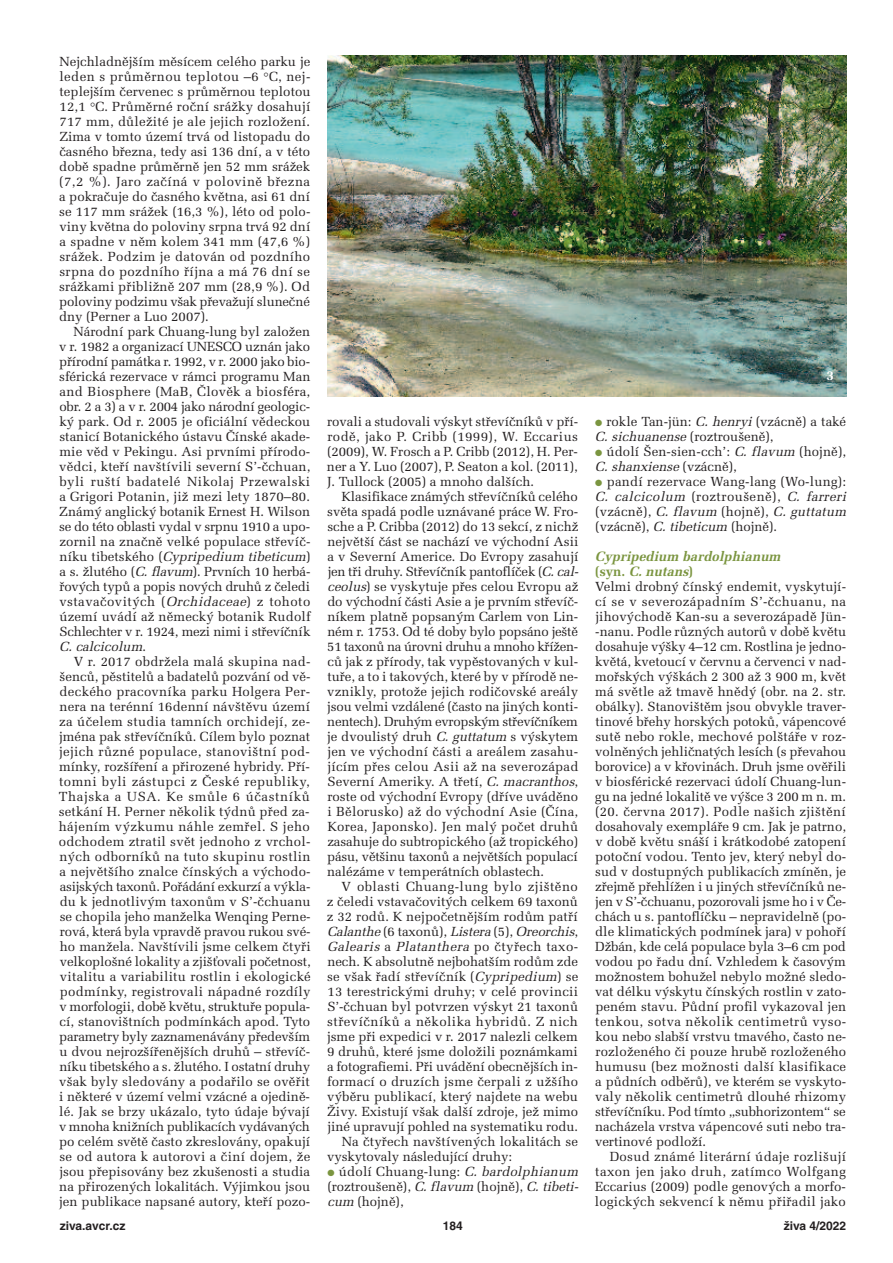
<style>
.page{position:relative;width:893px;height:1263px;background:#fff}
.page>*{position:absolute;margin:0;border:0;box-sizing:border-box;transform-origin:0 0}
.t1{font:italic 700 13.5px/15px "Melior CE";color:#7b9540}
.t2{font:700 13.5px "Melior CE";color:#fff}
.t3{font:13.2px/15px "Melior CE";color:#231f20;text-align:justify}
.t4{font:italic 13.2px "Melior CE";color:#231f20}
.t5{font:13.2px "Melior CE";letter-spacing:.035em;color:#231f20}
.t6{font:13.2px "Melior CE";letter-spacing:.02em;color:#231f20}
.t7{font:700 12px "Helvetica CE";color:#231f20}
.s1{font-style:italic}
.s2{font-style:normal}
.s3{color:#7b9540}
</style>
<div class="page">
<img style="left:327px;top:55px;width:519px;height:341px">
<p class="t3" style="left:59px;top:56px;width:253px">Nejchladnějším měsícem celého parku je leden s průměrnou teplotou –6 °C, nej - teplejším červenec s průměrnou teplotou 12,1 °C. Průměrné roční srážky dosahují 717 mm, důležité je ale jejich rozložení.<br>Zima v tomto území trvá od listopadu do časného března, tedy asi 136 dní, a v této době spadne průměrně jen 52 mm srážek (7,2 %). Jaro začíná v polovině března a pokračuje do časného května, asi 61 dní se 117 mm srážek (16,3 %), léto od polo&shy;viny května do poloviny srpna trvá 92 dní a spadne v něm kolem 341 mm (47,6 %) srážek. Podzim je datován od pozdního srpna do pozdního října a má 76 dní se srážkami přibližně 207 mm (28,9 %). Od poloviny podzimu však převažují slunečné dny (Perner a Luo 2007).</p>
<p class="t3" style="left:59px;top:326px;width:253px;text-indent:14px">Národní park Chuang-lung byl založen v r. 1982 a organizací UNESCO uznán jako přírodní památka r. 1992, v r. 2000 jako bio&shy;sférická rezervace v rámci programu Man and Biosphere (MaB, Člověk a biosféra, obr. 2 a 3) a v r. 2004 jako národní geologic&shy;ký park. Od r. 2005 je oficiální vědeckou stanicí Botanického ústavu Čínské akade&shy;mie věd v Pekingu. Asi prvními přírodo&shy;vědci, kteří navštívili severní S’-čchuan, byli ruští badatelé Nikolaj Przewalski a Grigori Potanin, již mezi lety 1870–80.<br>Známý anglický botanik Ernest H. Wilson se do této oblasti vydal v srpnu 1910 a upo&shy;zornil na značně velké populace střevíč&shy;n í k u t i b e t s k é h o ( <span class="s1">Cypripedium tibeticum</span>) a s. žlutého (<span class="s1">C. flavum</span>). Prvních 10 herbá&shy;řových typů a popis nových druhů z čeledi vstavačovitých (<span class="s1">Orchidaceae</span>) z tohoto území uvádí až německý botanik Rudolf Schlechter v r. 1924, mezi nimi i střevíčník <span class="s1">C. calcicolum</span>.</p>
<p class="t3" style="left:59px;top:656px;width:254px;text-indent:15px">V r. 2017 obdržela malá skupina nad - šenců, pěstitelů a badatelů pozvání od vě - deckého pracovníka parku Holgera Per&shy;nera na terénní 16denní návštěvu území za účelem studia tamních orchidejí, ze - jména pak střevíčníků. Cílem bylo poznat jejich různé populace, stanovištní pod&shy;mínky, rozšíření a přirozené hybridy. Pří&shy;tomni byli zástupci z České republiky, Thajska a USA. Ke smůle 6 účastníků setkání H. Perner několik týdnů před za - hájením výzkumu náhle zemřel. S jeho odchodem ztratil svět jednoho z vrchol&shy;ných odborníků na tuto skupinu rostlin a největšího znalce čínských a východo - asijských taxonů. Pořádání exkurzí a výkla&shy;du k jednotlivým taxonům v S’-čchuanu se chopila jeho manželka Wenqing Perne&shy;rová, která byla vpravdě pravou rukou své&shy;ho manžela. Navštívili jsme celkem čtyři velkoplošné lokality a zjišťovali početnost, vitalitu a variabilitu rostlin i ekologické podmínky, registrovali nápadné rozdíly v morfologii, době květu, struktuře popula - cí, stanovištních podmínkách apod. Tyto parametry byly zaznamenávány především u dvou nejrozšířenějších druhů – střevíč&shy;níku tibetského a s. žlutého. I ostatní druhy však byly sledovány a podařilo se ověřit i některé v území velmi vzácné a ojedině&shy;lé. Jak se brzy ukázalo, tyto údaje bývají v mnoha knižních publikacích vydávaných po celém světě často zkreslovány, opakují se od autora k autorovi a činí dojem, že jsou přepisovány bez zkušenosti a studia na přirozených lokalitách. Výjimkou jsou jen publikace napsané autory, kteří pozo-</p>
<p class="t3" style="left:327px;top:416px;width:253px">rovali a studovali výskyt střevíčníků v pří&shy;rodě, jako P. Cribb (1999), W. Eccarius (2009), W. Frosch a P. Cribb (2012), H. Per&shy;ner a Y. Luo (2007), P. Seaton a kol. (2011), J. Tullock (2005) a mnoho dalších.</p>
<p class="t3" style="left:327px;top:491px;width:255px;text-align:left;text-indent:14px">Klasifikace známých střevíčníků celého světa spadá podle uznávané práce W. Fro - sche a P. Cribba (2012) do 13 sekcí, z nichž největší část se nachází ve východní Asii a v Severní Americe. Do Evropy zasahují jen tři druhy. Střevíčník pantoflíček (<span class="s1">C.cal&shy;ceolus</span>) se vyskytuje přes celou Evropu až do východní části Asie a je prvním střevíč&shy;níkem platně popsaným Carlem von Lin&shy;ném r. 1753. Od té doby bylo popsáno ještě 51 taxonů na úrovni druhu a mnoho křížen - ců jak z přírody, tak vypěstovaných v kul&shy;tuře, a to i takových, které by v přírodě ne - vznikly, protože jejich rodičovské areály jsou velmi vzdálené (často na jiných konti - nentech). Druhým evropským střevíčníkem je dvoulistý druh <span class="s1">C. guttatum</span>s výskytem jen ve východní části a areálem zasahu - jícím přes celou Asii až na severozápad Severní Ameriky. A třetí, <span class="s1">C. macranthos</span>, roste od východní Evropy (dříve uváděno i Bělorusko) až do východní Asie (Čína, Korea, Japonsko). Jen malý počet druhů zasahuje do subtropického (až tropického) pásu, většinu taxonů a největších populací nalézáme v temperátních oblastech.</p>
<p class="t5" style="left:341px;top:882px;width:238px">V oblasti Chuang-lung bylo zjištěno</p>
<p class="t3" style="left:327px;top:896px;width:252px">z čeledi vstavačovitých celkem 69 taxonů</p>
<p class="t3" style="left:327px;top:911px;width:252px">z 32 rodů. K nejpočetnějším rodům patří</p>
<p class="t4" style="left:327px;top:927px;width:252px">Calanthe <span class="s2">( 6 t a x o n ů ) ,</span> Listera <span class="s2">( 5 ) ,</span> Oreorchis<span class="s2">,</span></p>
<p class="t4" style="left:327px;top:942px;width:252px">Galearis <span class="s2">a</span> Platanthera <span class="s2">p o č t y ř e c h t a x o -</span></p>
<p class="t3" style="left:327px;top:956px;width:252px">nech. K absolutně nejbohatším rodům zde</p>
<p class="t3" style="left:327px;top:971px;width:253px">se však řadí střevíčník (<span class="s1">Cypripedium</span>) se</p>
<p class="t3" style="left:327px;top:986px;width:252px">13 terestrickými druhy; v celé provincii</p>
<p class="t3" style="left:327px;top:1001px;width:252px">S’-čchuan byl potvrzen výskyt 21 taxonů</p>
<p class="t5" style="left:327px;top:1017px;width:252px">střevíčníků a několika hybridů. Z nich</p>
<p class="t3" style="left:327px;top:1031px;width:252px">jsme při expedici v r. 2017 nalezli celkem</p>
<p class="t3" style="left:327px;top:1046px;width:252px">9 druhů, které jsme doložili poznámkami</p>
<p class="t3" style="left:327px;top:1061px;width:252px">a fotografiemi. Při uvádění obecnějších in -</p>
<p class="t6" style="left:327px;top:1077px;width:252px">formací o druzích jsme čerpali z užšího</p>
<p class="t3" style="left:327px;top:1091px;width:252px">výběru publikací, který najdete na webu</p>
<p class="t3" style="left:327px;top:1106px;width:253px">Živy. Existují však další zdroje, jež mimo</p>
<p class="t3" style="left:327px;top:1121px;width:252px">jiné upravují pohled na systematiku rodu.</p>
<p class="t3" style="left:342px;top:1136px;width:238px">Na čtyřech navštívených lokalitách se</p>
<p class="t3" style="left:327px;top:1151px;width:186px">vyskytovaly následující druhy:</p>
<p class="t3" style="left:327px;top:1166px;width:255px"><span class="s3">●</span> údolí Chuang-lung: <span class="s1">C. bardolphianum </span>(roztroušeně), <span class="s1">C.flavum</span>(hojně), <span class="s1">C.tibeti&shy;cum</span>(hojně),</p>
<p class="t2" style="left:826px;top:370px;width:9px">3</p>
<p class="t3" style="left:595px;top:416px;width:252px"><span class="s3">●</span> rokle Tan-jün: <span class="s1">C. henryi</span>(vzácně) a také<br><span class="s1">C. sichuanense</span>(roztroušeně),</p>
<p class="t3" style="left:595px;top:446px;width:252px"><span class="s3">●</span> údolí Šen-sien-cch’: <span class="s1">C. flavum</span>(hojně),<br><span class="s1">C. shanxiense</span> ( v z á c n ě ) ,</p>
<p class="t3" style="left:595px;top:476px;width:255px;text-align:left"><span class="s3">●</span> pandí rezervace Wang-lang (Wo-lung):<br><span class="s1">C. calcicolum</span> ( r o z t r o u š e n ě ) , <span class="s1">C. farreri </span>(vzácně), <span class="s1">C. flavum</span> (hojně), <span class="s1">C. guttatum </span>(vzácně), <span class="s1">C. tibeticum</span>(hojně).</p>
<p class="t1" style="left:595px;top:551px;width:189px">Cypripedium bardolphianum <span class="s2">( s y n .</span> C. nutans<span class="s2">)</span></p>
<p class="t3" style="left:595px;top:581px;width:253px">Velmi drobný čínský endemit, vyskytují&shy;cí se v severozápadním S’-čchuanu, na jihovýchodě Kan-su a severozápadě Jün--nanu. Podle různých autorů v době květu dosahuje výšky 4–12 cm. Rostlina je jedno - květá, kvetoucí v červnu a červenci v nad - mořských výškách 2 300 až 3 900 m, květ má světle až tmavě hnědý (obr. na 2. str. obálky). Stanovištěm jsou obvykle traver&shy;tinové břehy horských potoků, vápencové sutě nebo rokle, mechové polštáře v roz&shy;volněných jehličnatých lesích (s převahou borovice) a v křovinách. Druh jsme ověřili v biosférické rezervaci údolí Chuang-lun&shy;gu na jedné lokalitě ve výšce 3 200 m n. m. (20. června 2017). Podle našich zjištění dosahovaly exempláře 9 cm. Jak je patrno, v době květu snáší i krátkodobé zatopení potoční vodou. Tento jev, který nebyl do - sud v dostupných publikacích zmíněn, je zřejmě přehlížen i u jiných střevíčníků ne - jen v S’-čchuanu, pozorovali jsme ho i v Če - chách u s. pantoflíčku – nepravidelně (po - dle klimatických podmínek jara) v pohoří Džbán, kde celá populace byla 3–6 cm pod vodou po řadu dní. Vzhledem k časovým možnostem bohužel nebylo možné sledo&shy;vat délku výskytu čínských rostlin v zato&shy;peném stavu. Půdní profil vykazoval jen tenkou, sotva několik centimetrů vyso&shy;kou nebo slabší vrstvu tmavého, často ne - rozloženého či pouze hrubě rozloženého humusu (bez možnosti další klasifikace a půdních odběrů), ve kterém se vyskyto&shy;valy několik centimetrů dlouhé rhizomy střevíčníku. Pod tímto „subhorizontem“ se nacházela vrstva vápencové suti nebo tra&shy;vertinové podloží.</p>
<p class="t3" style="left:595px;top:1151px;width:253px;text-indent:15px">Dosud známé literární údaje rozlišují taxon jen jako druh, zatímco Wolfgang Eccarius (2009) podle genových a morfo&shy;logických sekvencí k němu přiřadil jako</p>
<p class="t7" style="left:60px;top:1221px;width:67px">ziva.avcr.cz</p>
<p class="t7" style="left:443px;top:1221px;width:22px">184</p>
<p class="t7" style="left:784px;top:1221px;width:64px">živa 4/2022</p>
</div>
